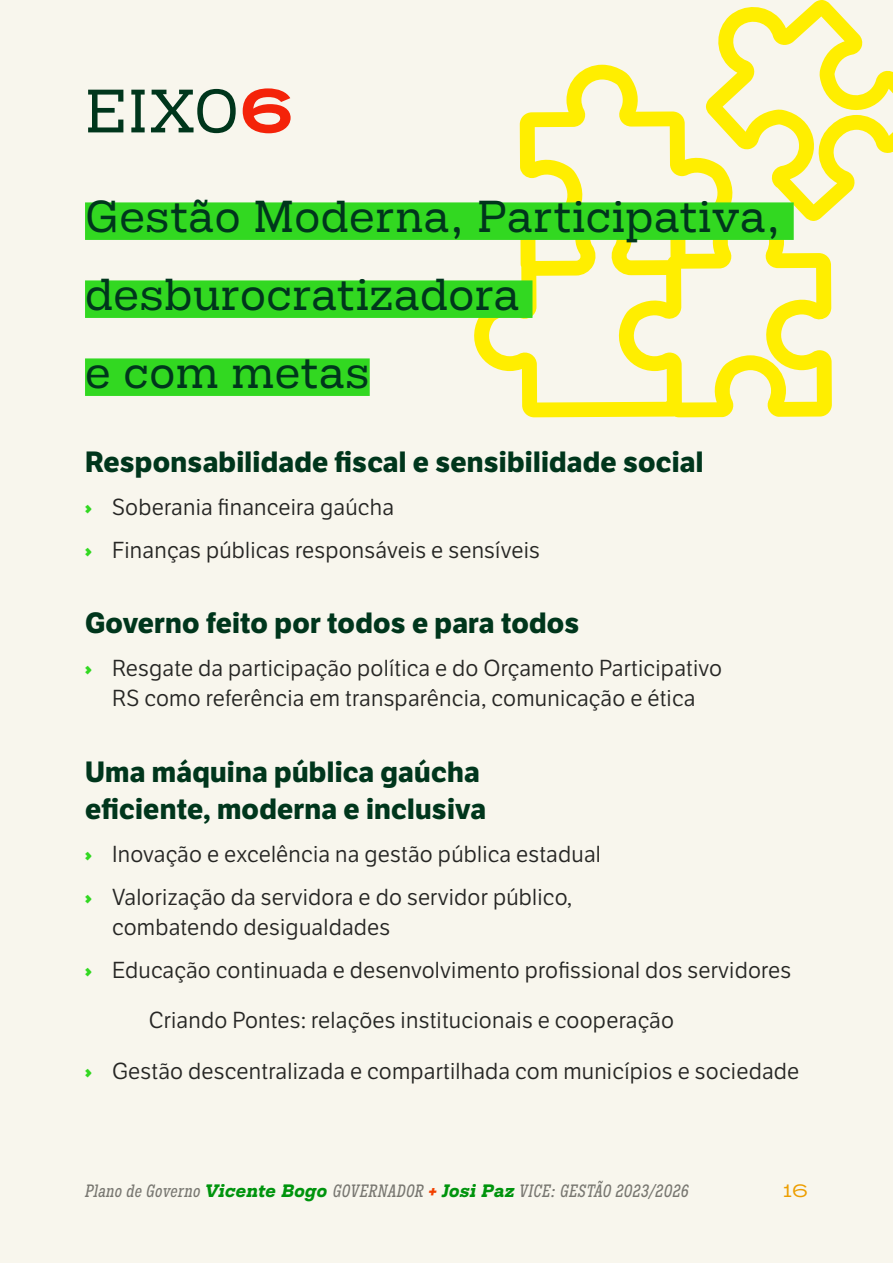
<style>
.page{position:relative;width:893px;height:1263px;background:#f8f6ed}
.page>*{position:absolute;margin:0;border:0;box-sizing:border-box;transform-origin:0 0}
.t1{font:61.5px "Hefring Slab";color:#00361c}
.t2{font:45px/78px "Hefring Slab";letter-spacing:.015em;color:#00361c}
.t3{font:700 28.5px/37.5px "LFT Etica";letter-spacing:.01em;color:#00361c}
.t4{font:22.5px/42.8px "LFT Etica";letter-spacing:.01em;color:#262624}
.t5{font:italic 18px "Hefring Slab Compact";letter-spacing:.02em;color:#787771}
.t6{font:expanded 18px "Hefring Slab";color:#ed9e00}
.s1{font-weight:700;font-stretch:expanded;color:#f42309}
.s2{font-weight:800;color:#32d821}
.s3{font-family:"Hefring Slab";font-weight:700;color:#00940d}
.s4{font-family:"Hefring Slab";font-weight:700;color:#f24000}
</style>
<div class="page">
<svg style="left:718px;top:0;width:175px;height:208px"></svg>
<svg style="left:474px;top:65px;width:358px;height:352px"></svg>
<div style="left:85px;top:202px;width:709px;height:38px;background:#32d821"></div>
<div style="left:85px;top:280px;width:447px;height:38px;background:#32d821"></div>
<div style="left:85px;top:358px;width:285px;height:38px;background:#32d821"></div>
<h1 class="t1" style="left:85px;top:75px;width:210px">EIXO<span class="s1">6</span></h1>
<h2 class="t2" style="left:85px;top:177px;width:697px">Gestão Moderna, Participativa, desburocratizadora<br>e com metas</h2>
<p class="t3" style="left:85px;top:443px;width:620px">Responsabilidade fiscal e sensibilidade social</p>
<p class="t4" style="left:85px;top:486px;width:456px"><span class="s2">›</span> Soberania financeira gaúcha<br><span class="s2">›</span> Finanças públicas responsáveis e sensíveis</p>
<p class="t3" style="left:85px;top:605px;width:496px">Governo feito por todos e para todos</p>
<p class="t4" style="left:85px;top:654px;width:639px;line-height:30px;text-align:center"><span class="s2">›</span> Resgate da participação política e do Orçamento Participativo<br>RS como referência em transparência, comunicação e ética</p>
<p class="t3" style="left:85px;top:753px;width:403px">Uma máquina pública gaúcha eficiente, moderna e inclusiva</p>
<p class="t4" style="left:85px;top:833px;width:517px"><span class="s2">›</span> Inovação e excelência na gestão pública estadual <span class="s2">›</span> Valorização da servidora e do servidor público,</p>
<p class="t4" style="left:85px;top:906px;width:708px;text-indent:27px">combatendo desigualdades<br><span class="s2">›</span> Educação continuada e desenvolvimento profissional dos servidores</p>
<p class="t4" style="left:149px;top:999px;width:527px">Criando Pontes: relações institucionais e cooperação</p>
<p class="t4" style="left:85px;top:1050px;width:716px"><span class="s2">›</span> Gestão descentralizada e compartilhada com municípios e sociedade</p>
<p class="t5" style="left:85px;top:1180px;width:605px">Plano de Governo <span class="s3">Vicente Bogo</span> GOVERNADOR <span class="s4">+</span> <span class="s3">Josi Paz</span> VICE: GESTÃO 2023/2026</p>
<p class="t6" style="left:783px;top:1180px;width:26px">16</p>
</div>
